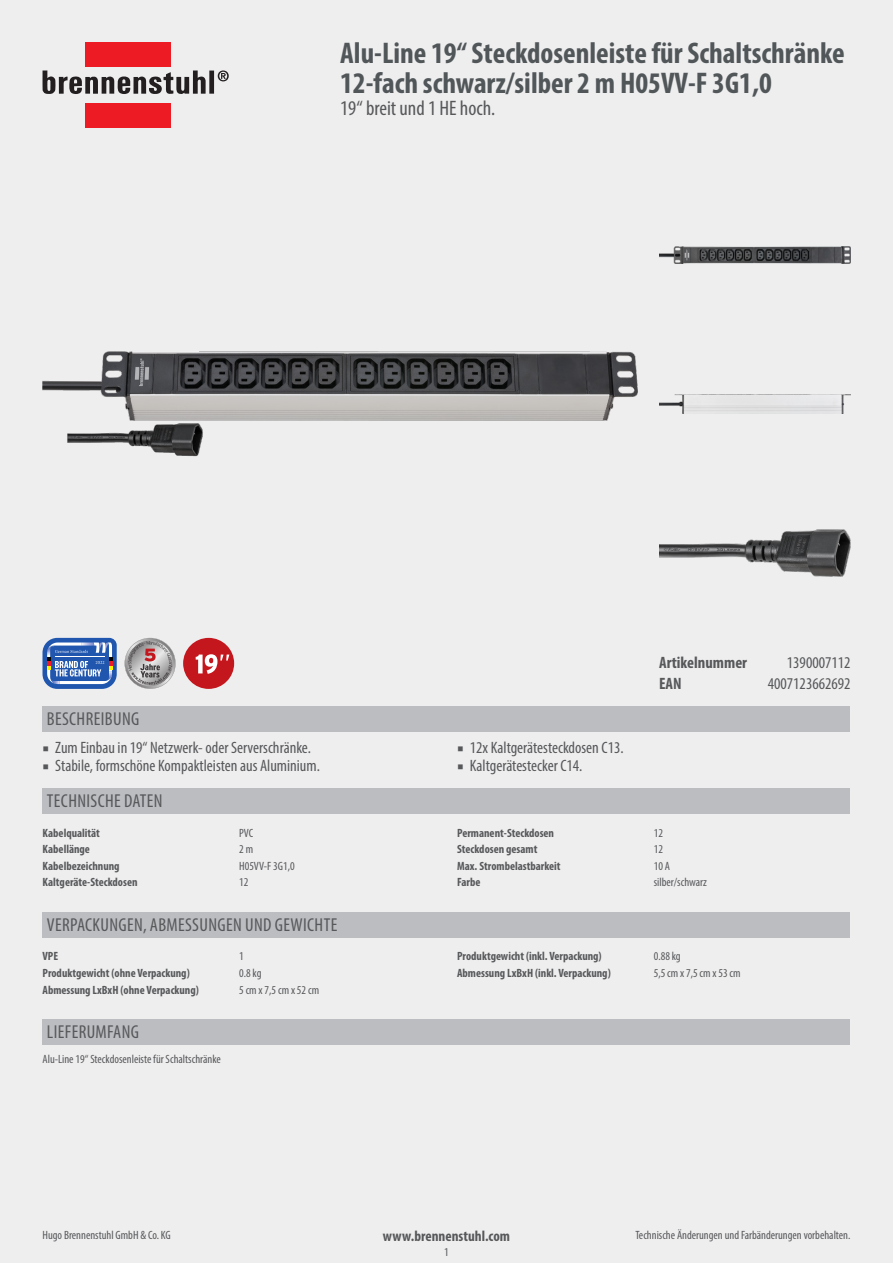
<style>
.page{position:relative;width:893px;height:1263px;background:#eeeeef}
.page>*{position:absolute;margin:0;border:0;box-sizing:border-box;transform-origin:0 0}
.t1{font:700 condensed 30px/30px "Myriad Pro";color:#515659}
.subtitle{font:condensed 21px "Myriad Pro";color:#57585a}
.table_headline{font:condensed 18.75px "Myriad Pro";letter-spacing:.02em;color:#57585a}
.header_value{font:condensed 16.5px "Myriad Pro";color:#57585a}
.header_key{font:700 condensed 16.5px "Myriad Pro";color:#57585a}
.footer_middle{font:700 condensed 15px "Myriad Pro";color:#57585a}
.techdata_key{font:700 condensed 12px "Myriad Pro";color:#57585a}
.techdata_value{font:condensed 12px "Myriad Pro";color:#57585a}
.footer_right{font:condensed 12px "Myriad Pro";color:#57585a}
.scope_of_delivery{font:condensed 12px "Myriad Pro";color:#57585a}
.footer_left{font:condensed 12px "Myriad Pro";color:#57585a}
.pageno{font:condensed 12px "Myriad Pro";color:#57585a}
.s1{font-family:"Minion Pro";font-stretch:normal}
</style>
<div class="page">
<img style="left:43px;top:351px;width:595px;height:106px">
<div style="left:85px;top:43px;width:86px;height:24px;background:#ed1c24"></div>
<div style="left:85px;top:103px;width:86px;height:25px;background:#ed1c24"></div>
<div style="left:209px;top:71px;width:5px;height:23px;background:#231f20"></div>
<svg style="left:43px;top:70px;width:163px;height:24px"></svg>
<svg style="left:218px;top:70px;width:11px;height:11px"></svg>
<img style="left:659px;top:247px;width:191px;height:16px">
<img style="left:659px;top:394px;width:191px;height:20px">
<img style="left:659px;top:530px;width:191px;height:46px">
<svg style="left:43px;top:638px;width:74px;height:51px;background:#5e81be"></svg>
<svg style="left:125px;top:638px;width:51px;height:51px"></svg>
<div style="left:183px;top:638px;width:51px;height:51px;background:#c4161d;border-radius:50%"></div>
<svg style="left:196px;top:654px;width:33px;height:20px"></svg>
<div style="left:43px;top:706px;width:807px;height:25px;background:#bcbdc0"></div>
<div style="left:43px;top:788px;width:807px;height:26px;background:#bcbdc0"></div>
<div style="left:43px;top:912px;width:807px;height:25px;background:#bcbdc0"></div>
<div style="left:43px;top:1019px;width:807px;height:26px;background:#bcbdc0"></div>
<p class="t1" style="left:340px;top:37px;width:506px">Alu-Line 19“ Steckdosenleiste für Schaltschränke<br>12-fach schwarz/silber 2 m H05VV-F 3G1,0</p>
<p class="subtitle" style="left:340px;top:96px;width:157px">19“ breit und 1 HE hoch.</p>
<p class="table_headline" style="left:47px;top:707px;width:94px">BESCHREIBUNG</p>
<p class="header_value" style="left:43px;top:738px;width:270px"><span class="s1">■</span> Zum Einbau in 19“ Netzwerk- oder Serverschränke.</p>
<p class="header_value" style="left:43px;top:756px;width:279px"><span class="s1">■</span> Stabile, formschöne Kompaktleisten aus Aluminium.</p>
<p class="table_headline" style="left:47px;top:790px;width:117px">TECHNISCHE DATEN</p>
<p class="techdata_key" style="left:43px;top:825px;width:59px">Kabelqualität</p>
<p class="techdata_value" style="left:239px;top:825px;width:16px">PVC</p>
<p class="techdata_key" style="left:43px;top:842px;width:49px">Kabellänge</p>
<p class="techdata_value" style="left:239px;top:842px;width:15px">2 m</p>
<p class="techdata_key" style="left:43px;top:858px;width:79px">Kabelbezeichnung</p>
<p class="techdata_value" style="left:239px;top:859px;width:57px">H05VV-F 3G1,0</p>
<p class="techdata_key" style="left:43px;top:875px;width:97px">Kaltgeräte-Steckdosen</p>
<p class="techdata_value" style="left:239px;top:875px;width:11px">12</p>
<p class="table_headline" style="left:47px;top:913px;width:292px">VERPACKUNGEN, ABMESSUNGEN UND GEWICHTE</p>
<p class="techdata_key" style="left:43px;top:949px;width:17px">VPE</p>
<p class="techdata_value" style="left:239px;top:949px;width:6px">1</p>
<p class="techdata_key" style="left:43px;top:965px;width:149px">Produktgewicht (ohne Verpackung)</p>
<p class="techdata_value" style="left:239px;top:966px;width:24px">0.8 kg</p>
<p class="techdata_key" style="left:43px;top:982px;width:158px">Abmessung LxBxH (ohne Verpackung)</p>
<p class="techdata_value" style="left:239px;top:982px;width:81px">5 cm x 7,5 cm x 52 cm</p>
<p class="table_headline" style="left:47px;top:1021px;width:94px">LIEFERUMFANG</p>
<p class="scope_of_delivery" style="left:43px;top:1052px;width:180px">Alu-Line 19“ Steckdosenleiste für Schaltschränke</p>
<p class="header_value" style="left:457px;top:738px;width:168px"><span class="s1">■</span> 12x Kaltgerätesteckdosen C13.</p>
<p class="header_value" style="left:457px;top:756px;width:127px"><span class="s1">■</span> Kaltgerätestecker C14.</p>
<p class="header_key" style="left:659px;top:652px;width:89px">Artikelnummer</p>
<p class="header_value" style="left:787px;top:652px;width:65px">1390007112</p>
<p class="header_key" style="left:659px;top:673px;width:24px">EAN</p>
<p class="header_value" style="left:768px;top:673px;width:84px">4007123662692</p>
<p class="techdata_key" style="left:457px;top:825px;width:99px">Permanent-Steckdosen</p>
<p class="techdata_value" style="left:654px;top:825px;width:11px">12</p>
<p class="techdata_key" style="left:457px;top:842px;width:82px">Steckdosen gesamt</p>
<p class="techdata_value" style="left:654px;top:842px;width:11px">12</p>
<p class="techdata_key" style="left:457px;top:858px;width:105px">Max. Strombelastbarkeit</p>
<p class="techdata_value" style="left:654px;top:859px;width:18px">10 A</p>
<p class="techdata_key" style="left:457px;top:875px;width:25px">Farbe</p>
<p class="techdata_value" style="left:654px;top:875px;width:55px">silber/schwarz</p>
<p class="techdata_key" style="left:457px;top:949px;width:146px">Produktgewicht (inkl. Verpackung)</p>
<p class="techdata_value" style="left:654px;top:949px;width:28px">0.88 kg</p>
<p class="techdata_key" style="left:457px;top:965px;width:155px">Abmessung LxBxH (inkl. Verpackung)</p>
<p class="techdata_value" style="left:654px;top:966px;width:88px">5,5 cm x 7,5 cm x 53 cm</p>
<p class="footer_left" style="left:43px;top:1228px;width:130px">Hugo Brennenstuhl GmbH &amp; Co. KG</p>
<p class="footer_right" style="left:635px;top:1228px;width:216px">Technische Änderungen und Farbänderungen vorbehalten.</p>
<p class="footer_middle" style="left:383px;top:1227px;width:129px">www.brennenstuhl.com</p>
<p class="pageno" style="left:444px;top:1245px;width:6px">1</p>
</div>
